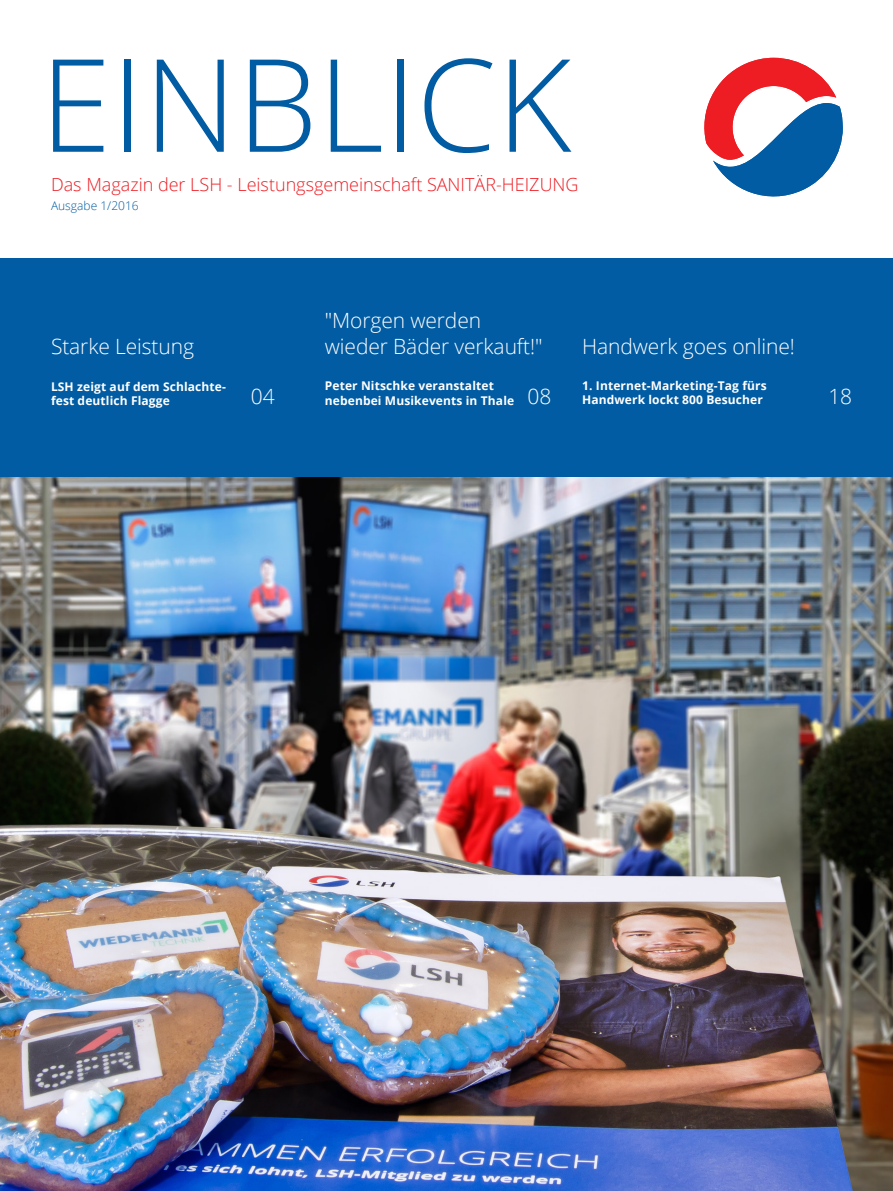
<style>
.page{position:relative;width:893px;height:1191px;background:#fff}
.page>*{position:absolute;margin:0;border:0;box-sizing:border-box;transform-origin:0 0}
.t1{font:300 129px "Open Sans";color:#015ca3}
.t2{font:300 21px/25.5px "Open Sans";letter-spacing:-.005em;color:#fff}
.t3{font:300 18px "Open Sans";color:#ee1d23}
.t4{font:700 12px/14.4px "Open Sans";letter-spacing:.01em;color:#fff}
.t5{font:300 12px "Open Sans";color:#015ca3}
.s1{font-weight:300;font-size:21px}
</style>
<div class="page">
<img style="left:0;top:476px;width:893px;height:715px">
<div style="left:0;top:258px;width:893px;height:218px;background:#015ca3"></div>
<svg style="left:704px;top:58px;width:139px;height:138px"></svg>
<h1 class="t1" style="left:40px;top:17px;width:533px">EINBLICK</h1>
<h3 class="t3" style="left:51px;top:172px;width:529px">Das Magazin der LSH - Leistungsgemeinschaft SANITÄR-HEIZUNG</h3>
<p class="t5" style="left:51px;top:197px;width:89px">Ausgabe 1/2016</p>
<h2 class="t2" style="left:51px;top:333px;width:145px">Starke Leistung</h2>
<p class="t4" style="left:51px;top:379px;width:176px">LSH zeigt auf dem Schlachte&shy;fest deutlich Flagge</p>
<h2 class="t2" style="left:251px;top:383px;width:25px">04</h2>
<h2 class="t2" style="left:325px;top:307px;width:219px">"Morgen werden wieder Bäder verkauft!"</h2>
<p class="t4" style="left:325px;top:378px;width:228px">Peter Nitschke veranstaltet nebenbei Musikevents in Thale <span class="s1">08</span></p>
<h2 class="t2" style="left:582px;top:333px;width:214px">Handwerk goes online!</h2>
<p class="t4" style="left:582px;top:378px;width:186px">1. Internet-Marketing-Tag fürs<br>Handwerk lockt 800 Besucher</p>
<h2 class="t2" style="left:828px;top:383px;width:25px">18</h2>
</div>
